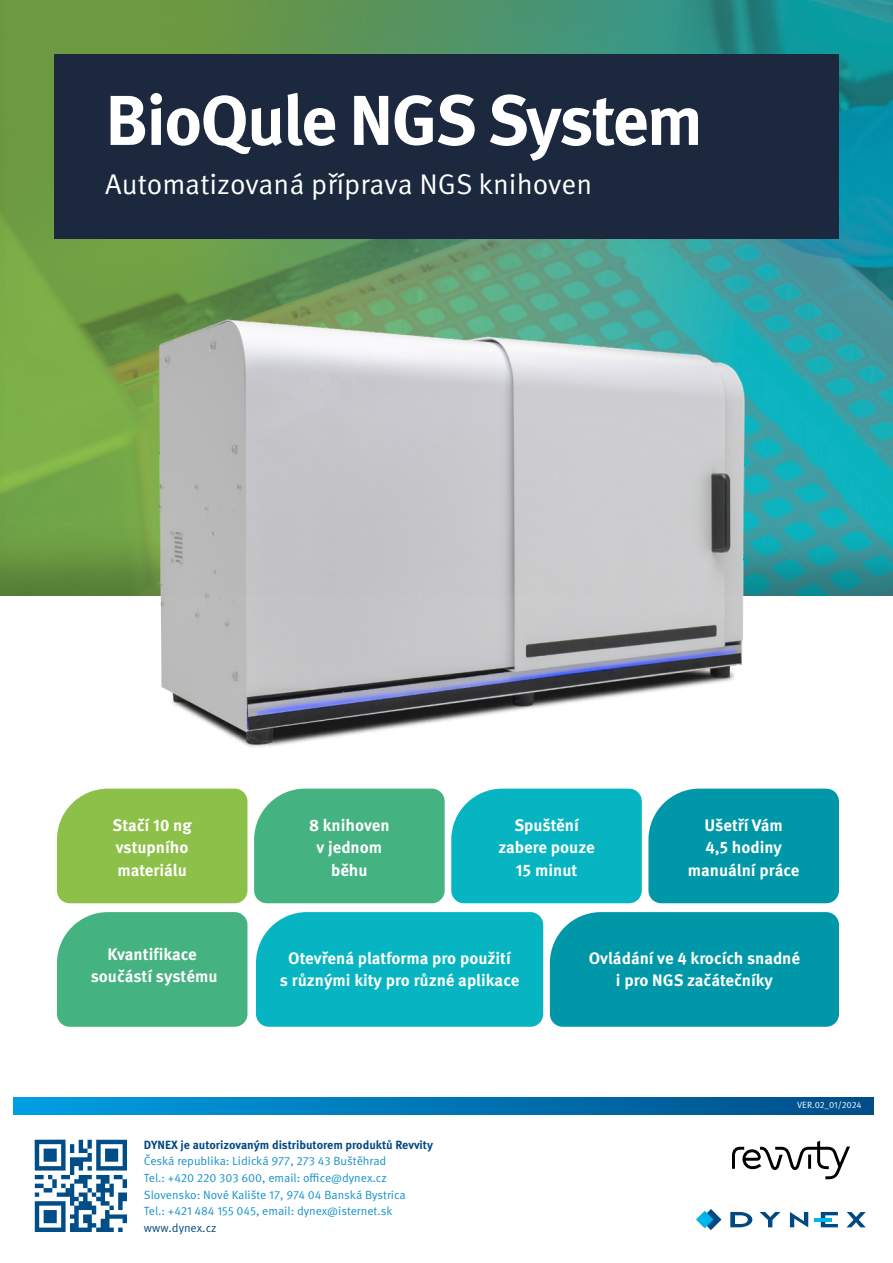
<style>
.page{position:relative;width:893px;height:1263px;background:#fff}
.page>*{position:absolute;margin:0;border:0;box-sizing:border-box;transform-origin:0 0}
.t1{font:700 70.5px "Meta Pro";letter-spacing:-.03em;color:#fff}
.t2{font:28.5px "Meta Pro";color:#fff}
.t3{font:700 16.65px/22.5px "Meta Pro";color:#fff;text-align:center}
.t4{font:11.85px/16.6px "Meta Pro";color:#1591c9}
.t5{font:700 11.85px "Meta Pro";color:#004982}
.t6{font:11.85px "Meta Pro";color:#004982}
.t7{font:9px "Meta Pro";letter-spacing:-.01em;color:#fff}
</style>
<div class="page">
<div style="left:0;top:0;width:893px;height:597px;background:#000;opacity:.26"></div>
<img style="left:129px;top:302px;width:636px;height:445px">
<div style="left:54px;top:54px;width:785px;height:185px;background:#1c283e"></div>
<div style="left:14px;top:1097px;width:860px;height:17px;background:linear-gradient(to right,#009ee3,#004d87)"></div>
<svg style="left:696px;top:1209px;width:25px;height:21px"></svg>
<svg style="left:847px;top:1212px;width:19px;height:15px"></svg>
<svg style="left:821px;top:1212px;width:17px;height:15px"></svg>
<svg style="left:790px;top:1212px;width:18px;height:15px"></svg>
<svg style="left:759px;top:1212px;width:21px;height:15px"></svg>
<svg style="left:730px;top:1212px;width:22px;height:15px"></svg>
<hr style="left:815px;top:1218px;width:17px;height:3px;background:#00b5ec">
<svg style="left:35px;top:1139px;width:92px;height:93px"></svg>
<div style="left:57px;top:789px;width:190px;height:114px;background:#8cc048"></div>
<div style="left:451px;top:789px;width:191px;height:114px;background:#06b5c1"></div>
<div style="left:256px;top:912px;width:287px;height:115px;background:#06b5c1"></div>
<div style="left:254px;top:789px;width:191px;height:114px;background:#45b281"></div>
<div style="left:57px;top:912px;width:190px;height:115px;background:#45b281"></div>
<div style="left:648px;top:789px;width:191px;height:114px;background:#0097a8"></div>
<div style="left:550px;top:912px;width:289px;height:115px;background:#0097a8"></div>
<svg style="left:732px;top:1141px;width:118px;height:38px"></svg>
<h1 class="t1" style="left:105px;top:76px;width:599px">BioQule NGS System</h1>
<h2 class="t2" style="left:105px;top:166px;width:488px">Automatizovaná příprava NGS knihoven</h2>
<p class="t3" style="left:113px;top:814px;width:81px;text-align:left">Stačí 10 ng vstupního materiálu</p>
<p class="t3" style="left:498px;top:814px;width:98px">Spuštění zabere pouze<br>15 minut</p>
<p class="t3" style="left:309px;top:814px;width:82px">8 knihoven v jednom běhu</p>
<p class="t3" style="left:688px;top:814px;width:113px">Ušetří Vám<br>4,5 hodiny manuální práce</p>
<p class="t3" style="left:91px;top:943px;width:128px">Kvantifikace součástí systému</p>
<p class="t3" style="left:280px;top:947px;width:241px">Otevřená platforma pro použití<br>s různými kity pro různé aplikace</p>
<p class="t5" style="left:144px;top:1137px;width:291px">DYNEX je autorizovaným distributorem produktů Revvity</p>
<p class="t4" style="left:144px;top:1153px;width:263px">Česká republika: Lidická 977, 273 43 Buštěhrad Tel.: +420 220 303 600, email: office@dynex.cz Slovensko: Nové Kalište 17, 974 04 Banská Bystrica Tel.: +421 484 155 045, email: dynex@isternet.sk</p>
<p class="t6" style="left:144px;top:1220px;width:74px">www.dynex.cz</p>
<p class="t3" style="left:589px;top:947px;width:213px">Ovládání ve 4 krocích snadné i pro NGS začátečníky</p>
<p class="t7" style="left:797px;top:1099px;width:66px">VER.02_01/2024</p>
</div>
